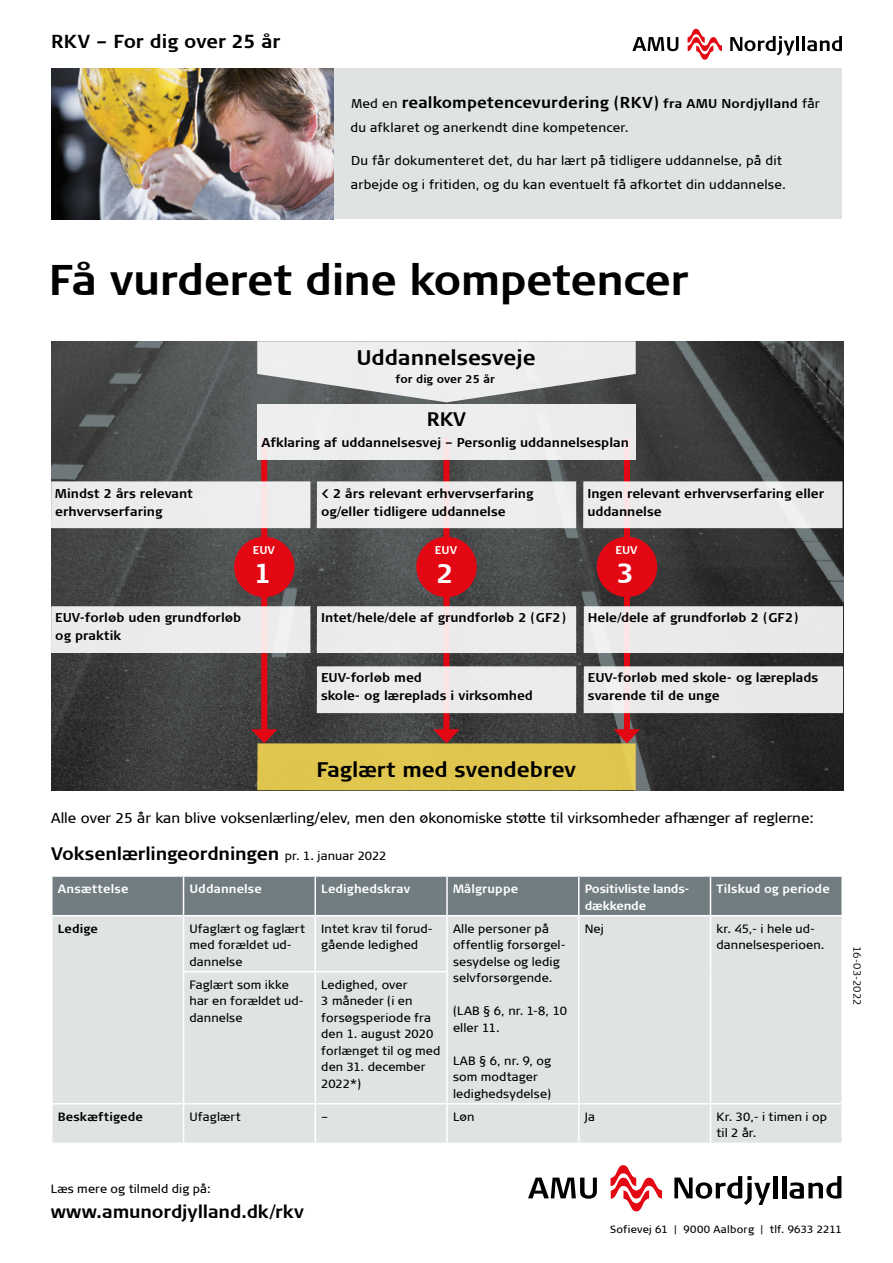
<style>
.page{position:relative;width:893px;height:1263px;background:#fff}
.page>*{position:absolute;margin:0;border:0;box-sizing:border-box;transform-origin:0 0}
.t1{font:700 42.75px "Signa Column";letter-spacing:-.015em;color:#000}
.t2{font:700 27px "Signa Column";color:#fff}
.t3{font:700 21px "Signa Column";color:#000}
.t4{font:700 19.5px "Signa Column";color:#000}
.t5{font:700 18.75px "Signa Column";color:#000}
.t6{font:700 18px "Signa Column";letter-spacing:-.01em;color:#000}
.t7{font:700 15.75px "Signa Column";letter-spacing:.005em;color:#000}
.t8{font:14.25px "Signa Column";color:#000}
.t9{font:700 12.75px/18px "Signa Column";color:#000}
.t10{font:12.75px/24px "Signa Column";letter-spacing:.015em;color:#000}
.t11{font:12px/16.5px "Signa Column";letter-spacing:.01em;color:#000}
.t12{font:700 12px "Signa Column";letter-spacing:.01em;color:#fff}
.t13{font:700 12px/16.5px "Signa Column";letter-spacing:-.015em;color:#fff}
.t14{font:700 12px "Signa Column";letter-spacing:.01em;color:#000}
.t15{font:700 11.25px "Signa Column";color:#000}
.t16{font:700 11.25px "Signa Column";color:#fff}
.t17{font:10.5px "Signa Column";letter-spacing:.02em;color:#000}
.t18{font:300 10.5px "Signa Column";letter-spacing:-.005em;color:#000}
.s1{font-weight:400;font-size:12.75px}
.s2{font-size:12.75px}
.s3{font-weight:400;font-size:12px}
</style>
<div class="page">
<div style="left:51px;top:68px;width:791px;height:151px;background:#e0e3e4"></div>
<svg style="left:528px;top:1177px;width:69px;height:22px"></svg>
<svg style="left:674px;top:1176px;width:96px;height:29px"></svg>
<hr style="left:773px;top:1176px;width:4px;height:22px;background:#000">
<hr style="left:782px;top:1176px;width:4px;height:22px;background:#000">
<svg style="left:789px;top:1176px;width:52px;height:23px"></svg>
<svg style="left:610px;top:1165px;width:52px;height:46px"></svg>
<svg style="left:632px;top:37px;width:46px;height:14px"></svg>
<svg style="left:730px;top:36px;width:64px;height:19px"></svg>
<hr style="left:796px;top:36px;width:3px;height:15px;background:#000">
<hr style="left:802px;top:36px;width:3px;height:15px;background:#000">
<svg style="left:807px;top:36px;width:35px;height:15px"></svg>
<svg style="left:687px;top:29px;width:35px;height:31px"></svg>
<img style="left:51px;top:342px;width:792px;height:448px">
<svg style="left:257px;top:341px;width:379px;height:61px;background:#c9caca"></svg>
<div style="left:257px;top:743px;width:379px;height:47px;background:#e0c64e"></div>
<div style="left:443px;top:438px;width:6px;height:296px;background:#e30613"></div>
<svg style="left:433px;top:729px;width:27px;height:14px"></svg>
<div style="left:624px;top:438px;width:6px;height:296px;background:#e30613"></div>
<svg style="left:614px;top:729px;width:26px;height:14px"></svg>
<div style="left:261px;top:438px;width:6px;height:296px;background:#e30613"></div>
<svg style="left:251px;top:729px;width:26px;height:14px"></svg>
<div style="left:234px;top:537px;width:61px;height:60px;background:#e30613;border-radius:50%"></div>
<div style="left:416px;top:537px;width:61px;height:60px;background:#e30613;border-radius:50%"></div>
<div style="left:51px;top:606px;width:259px;height:47px;background:#ebebeb"></div>
<div style="left:51px;top:481px;width:259px;height:47px;background:#eceded"></div>
<div style="left:317px;top:481px;width:259px;height:47px;background:#ededed"></div>
<div style="left:583px;top:481px;width:259px;height:47px;background:#eaeaea"></div>
<div style="left:317px;top:606px;width:259px;height:47px;background:#ececec"></div>
<div style="left:584px;top:606px;width:259px;height:47px;background:#e9e9e9"></div>
<div style="left:584px;top:666px;width:259px;height:47px;background:#e9e9e9"></div>
<div style="left:317px;top:666px;width:259px;height:47px;background:#ebebeb"></div>
<div style="left:597px;top:537px;width:60px;height:60px;background:#e30613;border-radius:50%"></div>
<div style="left:257px;top:404px;width:379px;height:55px;background:#ededed"></div>
<div style="left:53px;top:877px;width:788px;height:38px;background:#717d80"></div>
<div style="left:53px;top:916px;width:788px;height:226px;background:#e0e3e4"></div>
<hr style="left:183px;top:877px;width:1px;height:38px;background:#fff">
<hr style="left:315px;top:877px;width:1px;height:38px;background:#fff">
<hr style="left:446px;top:877px;width:2px;height:38px;background:#fff">
<hr style="left:578px;top:877px;width:1px;height:38px;background:#fff">
<hr style="left:710px;top:877px;width:1px;height:38px;background:#fff">
<hr style="left:183px;top:916px;width:1px;height:55px;background:#fff">
<hr style="left:315px;top:916px;width:1px;height:55px;background:#fff">
<hr style="left:446px;top:916px;width:2px;height:55px;background:#fff">
<hr style="left:578px;top:916px;width:1px;height:56px;background:#fff">
<hr style="left:710px;top:916px;width:1px;height:56px;background:#fff">
<hr style="left:578px;top:972px;width:1px;height:131px;background:#fff">
<hr style="left:710px;top:972px;width:1px;height:131px;background:#fff">
<hr style="left:183px;top:971px;width:132px;height:1px;background:#fff">
<hr style="left:183px;top:972px;width:1px;height:131px;background:#fff">
<hr style="left:315px;top:971px;width:133px;height:1px;background:#fff">
<hr style="left:315px;top:972px;width:1px;height:131px;background:#fff">
<hr style="left:446px;top:972px;width:2px;height:131px;background:#fff">
<hr style="left:51px;top:1103px;width:133px;height:1px;background:#fff">
<hr style="left:184px;top:1103px;width:131px;height:1px;background:#fff">
<hr style="left:183px;top:1104px;width:1px;height:38px;background:#fff">
<hr style="left:315px;top:1103px;width:132px;height:1px;background:#fff">
<hr style="left:315px;top:1104px;width:1px;height:38px;background:#fff">
<hr style="left:447px;top:1103px;width:132px;height:1px;background:#fff">
<hr style="left:446px;top:1104px;width:2px;height:38px;background:#fff">
<hr style="left:579px;top:1103px;width:131px;height:1px;background:#fff">
<hr style="left:578px;top:1104px;width:1px;height:38px;background:#fff">
<hr style="left:710px;top:1103px;width:133px;height:1px;background:#fff">
<hr style="left:710px;top:1104px;width:1px;height:38px;background:#fff">
<img style="left:51px;top:68px;width:283px;height:151px">
<h3 class="t5" style="left:51px;top:31px;width:231px">RKV – For dig over 25 år</h3>
<h3 class="t7" style="left:351px;top:94px;width:470px"><span class="s1">Med en</span> realkompetencevurdering (RKV) <span class="s2">fra AMU Nordjylland</span> <span class="s1">får</span></h3>
<p class="t10" style="left:350px;top:116px;width:280px">du afklaret og anerkendt dine kompetencer.</p>
<p class="t10" style="left:351px;top:149px;width:437px">Du får dokumenteret det, du har lært på tidligere uddannelse, på dit arbejde og i fritiden, og du kan eventuelt få afkortet din uddannelse.</p>
<h1 class="t1" style="left:49px;top:255px;width:641px">Få vurderet dine kompetencer</h1>
<h3 class="t3" style="left:356px;top:345px;width:181px">Uddannelsesveje</h3>
<p class="t15" style="left:396px;top:373px;width:101px">for dig over 25 år</p>
<h3 class="t4" style="left:427px;top:408px;width:41px">RKV</h3>
<p class="t9" style="left:261px;top:434px;width:369px">Afklaring af uddannelsesvej – Personlig uddannelsesplan</p>
<p class="t9" style="left:55px;top:484px;width:139px">Mindst 2 års relevant erhvervserfaring</p>
<p class="t9" style="left:321px;top:484px;width:214px">&lt; 2 års relevant erhvervserfaring og/eller tidligere uddannelse</p>
<p class="t9" style="left:587px;top:484px;width:238px">Ingen relevant erhvervserfaring eller uddannelse</p>
<p class="t9" style="left:55px;top:609px;width:188px">EUV-forløb uden grundforløb og praktik</p>
<p class="t16" style="left:253px;top:544px;width:24px">EUV</p>
<h2 class="t2" style="left:254px;top:558px;width:19px">1</h2>
<p class="t16" style="left:435px;top:544px;width:24px">EUV</p>
<h2 class="t2" style="left:437px;top:558px;width:19px">2</h2>
<p class="t16" style="left:615px;top:544px;width:24px">EUV</p>
<h2 class="t2" style="left:617px;top:558px;width:19px">3</h2>
<p class="t9" style="left:321px;top:609px;width:247px">Intet/hele/dele af grundforløb 2 (GF2)</p>
<p class="t9" style="left:588px;top:609px;width:212px">Hele/dele af grundforløb 2 (GF2)</p>
<p class="t9" style="left:321px;top:669px;width:213px">EUV-forløb med<br>skole- og læreplads i virksomhed</p>
<p class="t9" style="left:588px;top:669px;width:232px">EUV-forløb med skole- og læreplads svarende til de unge</p>
<h3 class="t3" style="left:317px;top:757px;width:261px">Faglært med svendebrev</h3>
<p class="t8" style="left:51px;top:810px;width:764px">Alle over 25 år kan blive voksenlærling/elev, men den økonomiske støtte til virksomheder afhænger af reglerne:</p>
<h3 class="t6" style="left:51px;top:843px;width:337px">Voksenlærlingeordningen <span class="s3">pr. 1. januar 2022</span></h3>
<p class="t12" style="left:58px;top:882px;width:72px">Ansættelse</p>
<p class="t12" style="left:190px;top:882px;width:74px">Uddannelse</p>
<p class="t12" style="left:321px;top:882px;width:90px">Ledighedskrav</p>
<p class="t12" style="left:453px;top:882px;width:67px">Målgruppe</p>
<p class="t13" style="left:585px;top:881px;width:106px">Positivliste lands&shy;dækkende</p>
<p class="t12" style="left:716px;top:882px;width:115px">Tilskud og periode</p>
<p class="t14" style="left:58px;top:922px;width:42px">Ledige</p>
<p class="t11" style="left:189px;top:920px;width:117px">Ufaglært og faglært med forældet ud&shy;dannelse</p>
<p class="t11" style="left:321px;top:920px;width:113px">Intet krav til forud&shy;gående ledighed</p>
<p class="t11" style="left:453px;top:920px;width:114px">Alle personer på offentlig forsørgel&shy;sesydelse og ledig selvforsørgende.</p>
<p class="t11" style="left:453px;top:1003px;width:115px">(LAB § 6, nr. 1-8, 10 eller 11.</p>
<p class="t11" style="left:453px;top:1052px;width:100px">LAB § 6, nr. 9, og som modtager ledighedsydelse)</p>
<p class="t11" style="left:585px;top:920px;width:21px">Nej</p>
<p class="t11" style="left:716px;top:920px;width:109px">kr. 45,- i hele ud&shy;dannelsesperioen.</p>
<p class="t11" style="left:189px;top:976px;width:116px">Faglært som ikke har en forældet ud&shy;dannelse</p>
<p class="t11" style="left:321px;top:976px;width:121px">Ledighed, over<br>3 måneder (i en forsøgsperiode fra den 1. august 2020 forlænget til og med den 31. december<br>2022*)</p>
<p class="t14" style="left:58px;top:1110px;width:87px">Beskæftigede</p>
<p class="t11" style="left:189px;top:1108px;width:53px">Ufaglært</p>
<p class="t11" style="left:321px;top:1108px;width:9px">–</p>
<p class="t11" style="left:453px;top:1108px;width:23px">Løn</p>
<p class="t11" style="left:585px;top:1108px;width:12px">Ja</p>
<p class="t11" style="left:716px;top:1108px;width:112px">Kr. 30,- i timen i op til 2 år.</p>
<p class="t18" style="left:863px;top:946px;width:60px;rotate:90deg">16-03-2022</p>
<p class="t11" style="left:51px;top:1180px;width:162px">Læs mere og tilmeld dig på:</p>
<h3 class="t6" style="left:51px;top:1202px;width:255px">www.amunordjylland.dk/rkv</h3>
<p class="t17" style="left:610px;top:1223px;width:233px">Sofievej 61 | 9000 Aalborg | tlf. 9633 2211</p>
</div>
